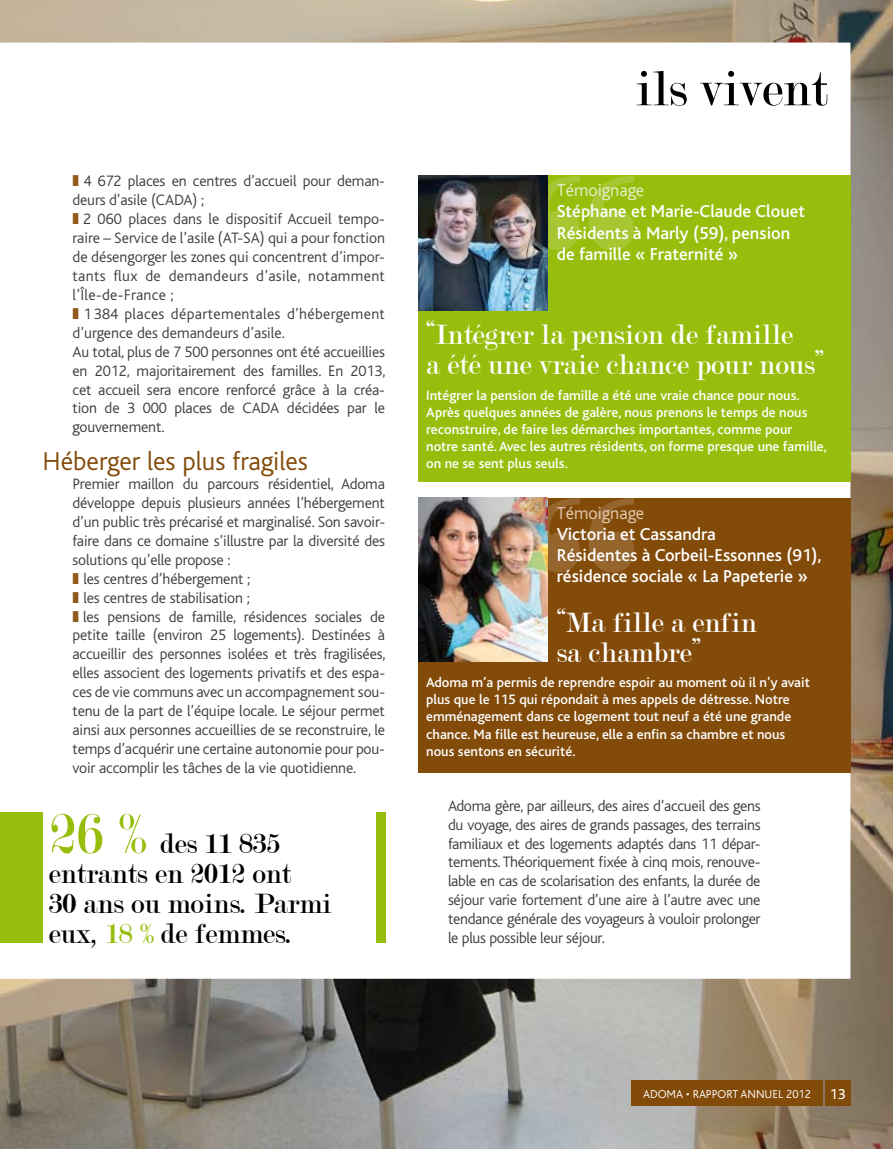
<style>
.page{position:relative;width:893px;height:1149px;background:#fff}
.page>*{position:absolute;margin:0;border:0;box-sizing:border-box;transform-origin:0 0}
.t1{font:52.5px "Modern";color:#000}
.t2{font:30px/30px "Modern";color:#fff}
.t3{font:30px/30px "Modern";color:#000}
.t4{font:300 27px "Bliss";color:#834b09}
.t5{font:500 18px/21px "Bliss";color:#fff}
.t6{font:300 18px "Bliss";color:#e8f0cf}
.t7{font:300 18px "Bliss";color:#e2cbb2}
.t8{font:300 15.75px/18.9px "Bliss";letter-spacing:-.01em;color:#3e3e40}
.t9{font:15px "Bliss";color:#fff}
.t10{font:500 14.25px/17.1px "Bliss";color:#fff}
.t11{font:300 12px "Bliss";color:#fff}
.s1{color:#90591b}
.s2{font-size:60px;color:#97be0d}
.s3{color:#97be0d}
</style>
<div class="page">
<img style="left:0;top:0;width:893px;height:1148px">
<div style="left:825px;top:1079px;width:25px;height:26px;background:#834b09"></div>
<div style="left:631px;top:1079px;width:192px;height:26px;background:#834b09"></div>
<div style="left:418px;top:176px;width:432px;height:306px;background:#97be0d"></div>
<svg style="left:548px;top:176px;width:86px;height:74px"></svg>
<img style="left:418px;top:175px;width:130px;height:135px">
<div style="left:418px;top:497px;width:432px;height:275px;background:#834b09"></div>
<svg style="left:548px;top:498px;width:86px;height:74px"></svg>
<img style="left:418px;top:497px;width:130px;height:164px">
<div style="left:376px;top:812px;width:10px;height:130px;background:#97be0d"></div>
<div style="left:0;top:812px;width:43px;height:130px;background:#97be0d"></div>
<p class="t8" style="left:73px;top:172px;width:315px"><span class="s1">❚</span> 4 672 places en centres d’accueil pour deman&shy;deurs d’asile (CADA) ;<br><span class="s1">❚</span> 2 060 places dans le dispositif Accueil tempo&shy;raire – Service de l’asile (AT-SA) qui a pour fonction de désengorger les zones qui concentrent d’impor&shy;tants flux de demandeurs d’asile, notamment l’Île-de-France ;<br><span class="s1">❚</span> 1 384 places départementales d’hébergement d’urgence des demandeurs d’asile.<br>Au total, plus de 7 500 personnes ont été accueillies en 2012, majoritairement des familles. En 2013, cet accueil sera encore renforcé grâce à la créa&shy;tion de 3 000 places de CADA décidées par le gouvernement.</p>
<h3 class="t4" style="left:43px;top:447px;width:267px">Héberger les plus fragiles</h3>
<p class="t8" style="left:73px;top:474px;width:315px">Premier maillon du parcours résidentiel, Adoma développe depuis plusieurs années l’hébergement d’un public très précarisé et marginalisé. Son savoir&shy;faire dans ce domaine s’illustre par la diversité des solutions qu’elle propose :<br><span class="s1">❚</span> les centres d’hébergement ;<br><span class="s1">❚</span> les centres de stabilisation ;<br><span class="s1">❚</span> les pensions de famille, résidences sociales de petite taille (environ 25 logements). Destinées à accueillir des personnes isolées et très fragilisées, elles associent des logements privatifs et des espa&shy;ces de vie communs avec un accompagnement sou&shy;tenu de la part de l’équipe locale. Le séjour permet ainsi aux personnes accueillies de se reconstruire, le temps d’acquérir une certaine autonomie pour pou&shy;voir accomplir les tâches de la vie quotidienne.</p>
<h2 class="t3" style="left:49px;top:828px;width:284px"><span class="s2">26 %</span> des 11 835 entrants en 2012 ont<br>30 ans ou moins. Parmi eux, <span class="s3">18 %</span> de femmes.</h2>
<h1 class="t1" style="left:635px;top:62px;width:193px">ils vivent</h1>
<p class="t6" style="left:557px;top:181px;width:89px">Témoignage</p>
<p class="t5" style="left:557px;top:201px;width:250px">Stéphane et Marie-Claude Clouet<br>Résidents à Marly (59), pension de famille « Fraternité »</p>
<h2 class="t2" style="left:426px;top:319px;width:399px">“Intégrer la pension de famille<br>a été une vraie chance pour nous”</h2>
<p class="t10" style="left:426px;top:386px;width:402px">Intégrer la pension de famille a été une vraie chance pour nous.<br>Après quelques années de galère, nous prenons le temps de nous reconstruire, de faire les démarches importantes, comme pour notre santé. Avec les autres résidents, on forme presque une famille, on ne se sent plus seuls.</p>
<p class="t7" style="left:557px;top:503px;width:89px">Témoignage</p>
<p class="t5" style="left:557px;top:523px;width:266px">Victoria et Cassandra<br>Résidentes à Corbeil-Essonnes (91), résidence sociale « La Papeterie »</p>
<h2 class="t2" style="left:557px;top:607px;width:202px">“Ma fille a enfin sa chambre”</h2>
<p class="t10" style="left:426px;top:674px;width:385px">Adoma m’a permis de reprendre espoir au moment où il n’y avait plus que le 115 qui répondait à mes appels de détresse. Notre emménagement dans ce logement tout neuf a été une grande chance. Ma fille est heureuse, elle a enfin sa chambre et nous nous sentons en sécurité.</p>
<p class="t8" style="left:448px;top:796px;width:314px;text-align:justify">Adoma gère, par ailleurs, des aires d’accueil des gens du voyage, des aires de grands passages, des terrains familiaux et des logements adaptés dans 11 dépar&shy;tements. Théoriquement fixée à cinq mois, renouve&shy;lable en cas de scolarisation des enfants, la durée de séjour varie fortement d’une aire à l’autre avec une tendance générale des voyageurs à vouloir prolonger le plus possible leur séjour.</p>
<p class="t11" style="left:643px;top:1086px;width:169px">Adoma • Rapport annuel 2012</p>
<p class="t9" style="left:830px;top:1085px;width:17px">13</p>
</div>
